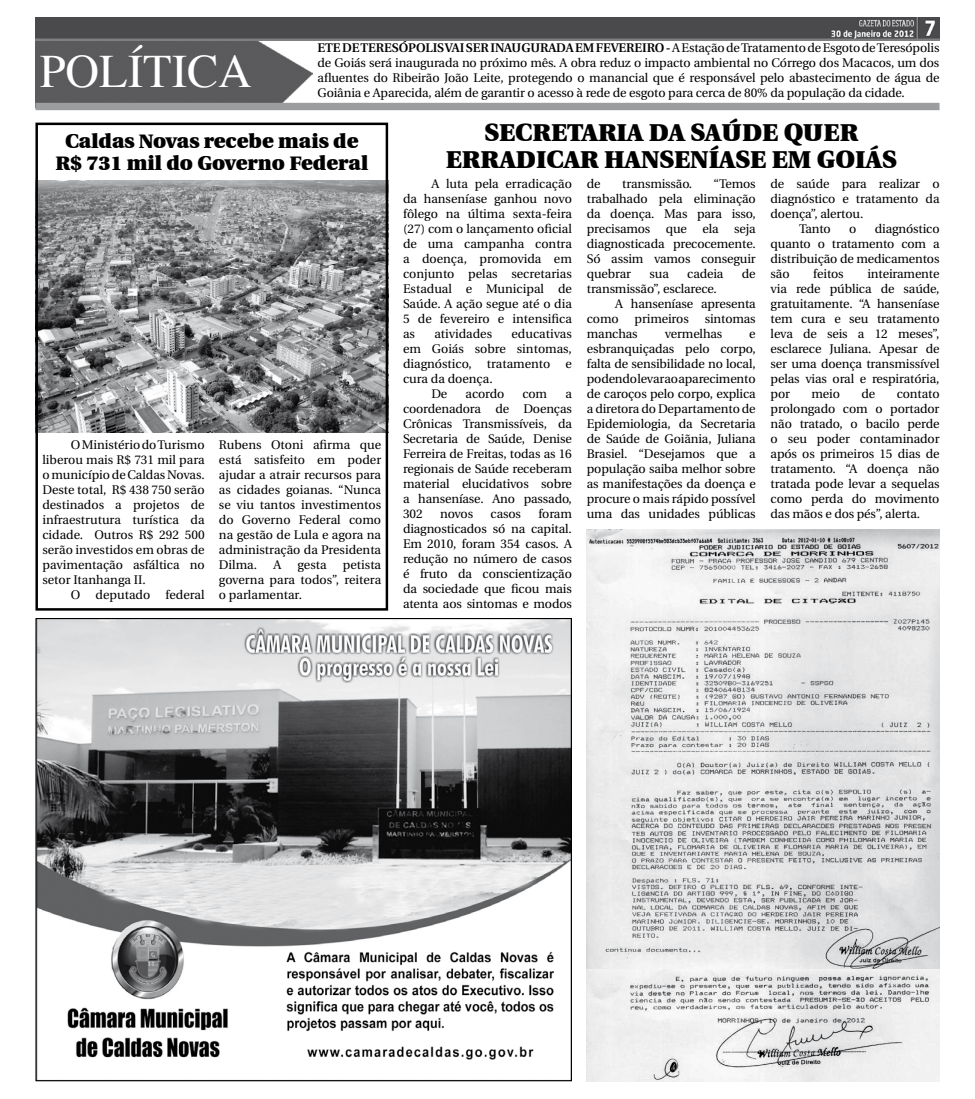
<style>
.page{position:relative;width:975px;height:1099px;background:#fff}
.page>*{position:absolute;margin:0;border:0;box-sizing:border-box;transform-origin:0 0}
.t1{font:47.5px "Times";color:#fff}
.t2{font:900 25px/27.5px "Utopia";color:#000;text-align:center}
.t3{font:900 20px/22.5px "Utopia";letter-spacing:-.01em;color:#000;text-align:center}
.t4{font:12.5px/15px "Utopia";letter-spacing:-.01em;color:#000;text-align:justify}
.t5{font:600 12.5px "Utopia";letter-spacing:-.01em;color:#000}
.s1{font-weight:600}
</style>
<div class="page">
<img style="left:37px;top:620px;width:533px;height:459px">
<img style="left:35px;top:40px;width:277px;height:63px">
<div style="left:35px;top:103px;width:904px;height:7px;background:#9c9d9f"></div>
<img style="left:35px;top:18px;width:904px;height:22px">
<img style="left:38px;top:180px;width:347px;height:252px">
<div style="left:35px;top:123px;width:353px;height:487px;border:2px solid #000"></div>
<img style="left:586px;top:530px;width:353px;height:439px">
<img style="left:586px;top:969px;width:353px;height:112px">
<h1 class="t1" style="left:40px;top:44px;width:214px">POLÍTICA</h1>
<p class="t5" style="left:317px;top:41px;width:59px">ETE DE TERES</p>
<p class="t5" style="left:399px;top:41px;width:18px">ÓPOLIS</p>
<p class="t5" style="left:445px;top:41px;width:30px">VAI SER</p>
<p class="t5" style="left:490px;top:41px;width:10px">INAUGURADA</p>
<p class="t5" style="left:575px;top:41px;width:30px">EM FEVEREIRO</p>
<p class="t4" style="left:317px;top:41px;width:623px;text-indent:348px"><span class="s1">-</span> A Estação de Tratamento de Esgoto de Teresópolis de Goiás será inaugurada no próximo mês. A obra reduz o impacto ambiental no Córrego dos Macacos, um dos afluentes do Ribeirão João Leite, protegendo o manancial que é responsável pelo abastecimento de água de Goiânia e Aparecida, além de garantir o acesso à rede de esgoto para cerca de 80% da população da cidade.</p>
<h3 class="t3" style="left:55px;top:130px;width:314px">CALDAS NOVAS RECEBE MAIS DE<br>R$ 731 MIL DO GOVERNO FEDERAL</h3>
<h2 class="t2" style="left:446px;top:119px;width:450px">SECRETARIA DA SAÚDE QUER<br>ERRADICAR HANSENÍASE EM GOIÁS</h2>
<p class="t4" style="left:403px;top:176px;width:170px;text-indent:28px">A luta pela erradicação da hanseníase ganhou novo fôlego na última sexta-feira (27) com o lançamento oficial de uma campanha contra a doença, promovida em conjunto pelas secretarias Estadual e Municipal de Saúde. A ação segue até o dia 5 de fevereiro e intensifica as</p>
<p class="t4" style="left:586px;top:176px;width:170px;text-indent:126px">“Temos trabalhado pela eliminação da doença. Mas para isso, precisamos que ela seja diagnosticada precocemente.<br>Só assim vamos conseguir quebrar</p>
<p class="t4" style="left:586px;top:176px;width:15px">de</p>
<p class="t4" style="left:622px;top:176px;width:72px">transmissão.</p>
<p class="t4" style="left:770px;top:176px;width:170px">de saúde para realizar o</p>
<p class="t4" style="left:770px;top:191px;width:170px">diagnóstico e tratamento da</p>
<p class="t4" style="left:770px;top:206px;width:94px">doença”, alertou.</p>
<p class="t4" style="left:799px;top:221px;width:33px">Tanto</p>
<p class="t4" style="left:849px;top:221px;width:9px">o</p>
<p class="t4" style="left:770px;top:221px;width:170px;text-indent:104px">diagnóstico quanto o tratamento com a distribuição de medicamentos são</p>
<p class="t4" style="left:649px;top:266px;width:21px">sua</p>
<p class="t4" style="left:687px;top:266px;width:38px">cadeia</p>
<p class="t4" style="left:742px;top:266px;width:15px">de</p>
<p class="t4" style="left:586px;top:281px;width:131px">transmissão”, esclarece.</p>
<p class="t4" style="left:615px;top:296px;width:142px">A hanseníase apresenta</p>
<p class="t4" style="left:586px;top:311px;width:33px">como</p>
<p class="t4" style="left:634px;top:311px;width:56px">primeiros</p>
<p class="t4" style="left:704px;top:311px;width:52px">sintomas</p>
<p class="t4" style="left:586px;top:326px;width:52px">manchas</p>
<p class="t4" style="left:664px;top:326px;width:59px">vermelhas</p>
<p class="t4" style="left:813px;top:266px;width:32px">feitos</p>
<p class="t4" style="left:770px;top:266px;width:170px;text-indent:97px">inteiramente via rede pública de saúde, gratuitamente. “A hanseníase tem cura e seu tratamento leva de seis a 12 meses”, esclarece Juliana. Apesar de ser uma doença transmissível pelas vias oral e respiratória, por</p>
<p class="t4" style="left:434px;top:326px;width:59px">atividades</p>
<p class="t4" style="left:511px;top:326px;width:62px">educativas</p>
<p class="t4" style="left:403px;top:341px;width:170px">em Goiás sobre sintomas,</p>
<p class="t4" style="left:403px;top:356px;width:170px">diagnóstico, tratamento e</p>
<p class="t4" style="left:403px;top:371px;width:91px">cura da doença.</p>
<p class="t4" style="left:431px;top:386px;width:17px">De</p>
<p class="t4" style="left:465px;top:386px;width:40px">acordo</p>
<p class="t4" style="left:522px;top:386px;width:26px">com</p>
<p class="t4" style="left:586px;top:326px;width:170px;text-indent:162px">e esbranquiçadas pelo corpo, falta de sensibilidade no local, podendo levar ao aparecimento de caroços pelo corpo, explica a diretora do Departamento de Epidemiologia, da Secretaria de Saúde de Goiãnia, Juliana Brasiel. “Desejamos que a população saiba melhor sobre as manifestações da doença e procure o mais rápido possível uma das unidades públicas</p>
<p class="t4" style="left:811px;top:386px;width:30px">meio</p>
<p class="t4" style="left:861px;top:386px;width:15px">de</p>
<p class="t4" style="left:770px;top:386px;width:170px;text-indent:126px">contato prolongado com o portador não tratado, o bacilo perde o seu poder contaminador após os primeiros 15 dias de tratamento. “A doença não tratada pode levar a sequelas como perda do movimento das mãos e dos pés”, alerta.</p>
<p class="t4" style="left:403px;top:386px;width:170px;text-indent:162px">a coordenadora de Doenças Crônicas Transmissíveis, da Secretaria de Saúde, Denise Ferreira de Freitas, todas as 16 regionais de Saúde receberam material elucidativos sobre a hanseníase. Ano passado, 302</p>
<p class="t4" style="left:42px;top:438px;width:164px;text-indent:28px">O Ministério do Turismo liberou mais R$ 731 mil para o município de Caldas Novas.<br>Deste total, R$ 438 750 serão destinados a projetos de infraestrutura turística da cidade. Outros R$ 292 500 serão investidos em obras de pavimentação asfáltica no setor Itanhanga II.</p>
<p class="t4" style="left:71px;top:588px;width:135px">O deputado federal</p>
<p class="t4" style="left:219px;top:438px;width:164px">Rubens Otoni afirma que está satisfeito em poder ajudar a atrair recursos para as cidades goianas. “Nunca se viu tantos investimentos do Governo Federal como na gestão de Lula e agora na administração da Presidenta Dilma.</p>
<p class="t4" style="left:403px;top:506px;width:170px;text-indent:135px">foram diagnosticados só na capital.<br>Em 2010, foram 354 casos. A redução no número de casos é fruto da conscientização da sociedade que ficou mais atenta aos sintomas e modos</p>
<p class="t4" style="left:440px;top:506px;width:34px">novos</p>
<p class="t4" style="left:490px;top:506px;width:32px">casos</p>
<p class="t4" style="left:219px;top:558px;width:164px;text-indent:124px">petista governa para todos”, reitera o parlamentar.</p>
<p class="t4" style="left:273px;top:558px;width:9px">A</p>
<p class="t4" style="left:297px;top:558px;width:31px">gesta</p>
</div>
